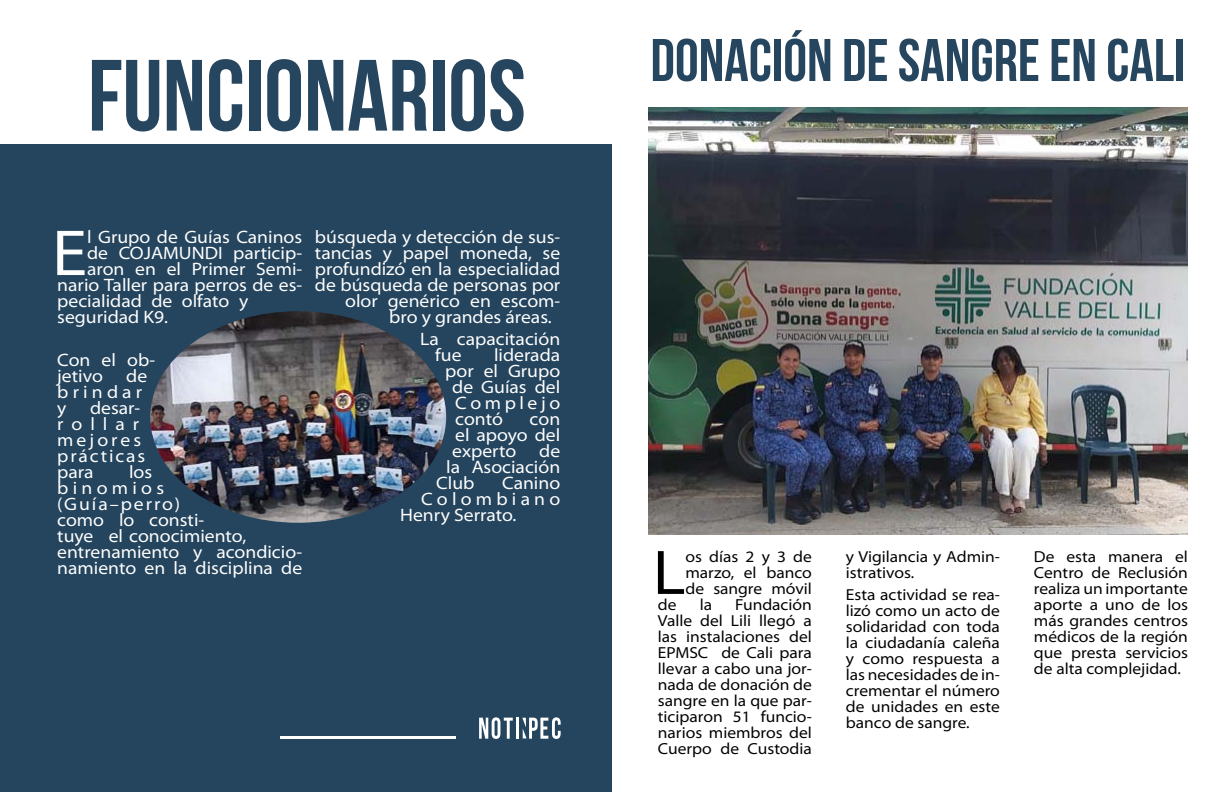
<style>
.page{position:relative;width:1224px;height:792px;background:#fff}
.page>*{position:absolute;margin:0;border:0;box-sizing:border-box;transform-origin:0 0}
.t1{font:700 101px "Bebas Neue";color:#26455e}
.t2{font:semi-expanded 65.5px "Myriad Pro";color:#fff}
.t3{font:semi-expanded 63.5px "Myriad Pro";color:#000}
.t4{font:700 60px "Bebas Neue";color:#26455e}
.t5{font:semi-expanded 18px/16px "Myriad Pro";color:#fff}
.t6{font:semi-expanded 18px/16px "Myriad Pro";letter-spacing:.105em;color:#fff}
.t7{font:semi-expanded 18px/16px "Myriad Pro";letter-spacing:.23em;color:#fff}
.t8{font:semi-expanded 18px "Myriad Pro";letter-spacing:.235em;color:#fff}
.t9{font:semi-expanded 18px "Myriad Pro";letter-spacing:.2em;color:#fff}
.t10{font:semi-expanded 16px/16px "Myriad Pro";color:#000;text-align:justify}
</style>
<div class="page">
<div style="left:0;top:145px;width:612px;height:647px;background:#25455e"></div>
<img style="left:150px;top:311px;width:296px;height:212px">
<hr style="left:281px;top:736px;width:175px;height:3px;background:#fff">
<svg style="left:479px;top:717px;width:34px;height:22px"></svg>
<hr style="left:516px;top:718px;width:3px;height:21px;background:#fff">
<svg style="left:522px;top:717px;width:39px;height:22px"></svg>
<img style="left:648px;top:108px;width:540px;height:426px">
<h1 class="t1" style="left:88px;top:40px;width:440px">FUNCIONARIOS</h1>
<h2 class="t2" style="left:52px;top:217px;width:37px">E</h2>
<p class="t5" style="left:87px;top:229px;width:217px">l Grupo de Guías Caninos</p>
<p class="t5" style="left:87px;top:245px;width:217px">de COJAMUNDI particip-</p>
<p class="t5" style="left:87px;top:261px;width:217px">aron en el Primer Semi-</p>
<p class="t5" style="left:57px;top:277px;width:246px">nario Taller para perros de es-</p>
<p class="t5" style="left:57px;top:293px;width:192px">pecialidad de olfato y</p>
<p class="t5" style="left:57px;top:309px;width:112px">seguridad K9.</p>
<p class="t5" style="left:57px;top:353px;width:99px">Con el ob&shy;jetivo</p>
<p class="t7" style="left:57px;top:369px;width:92px;text-indent:69px">de brindar y</p>
<p class="t6" style="left:57px;top:401px;width:89px;text-indent:33px">desar&shy;rollar mejores prácticas para</p>
<p class="t5" style="left:57px;top:465px;width:246px;text-indent:72px">los<br>binomios<br>(Guía–perro)<br>como lo consti-<br>tuye el conocimiento, entrenamiento y acondicio&shy;namiento en la disciplina de</p>
<p class="t5" style="left:315px;top:229px;width:247px">búsqueda y detección de sus-</p>
<p class="t5" style="left:315px;top:245px;width:247px">tancias y papel moneda, se</p>
<p class="t5" style="left:315px;top:261px;width:247px">profundizó en la especialidad</p>
<p class="t5" style="left:315px;top:277px;width:247px">de búsqueda de personas por</p>
<p class="t5" style="left:345px;top:293px;width:216px">olor genérico en escom-</p>
<p class="t5" style="left:389px;top:309px;width:164px">bro y grandes áreas.</p>
<p class="t5" style="left:435px;top:331px;width:127px;text-indent:-15px">La capacitación fue</p>
<p class="t5" style="left:494px;top:347px;width:68px">liderada</p>
<p class="t5" style="left:445px;top:363px;width:117px">por el Grupo</p>
<p class="t5" style="left:452px;top:379px;width:109px">de Guías del</p>
<p class="t9" style="left:455px;top:393px;width:106px">Complejo</p>
<p class="t5" style="left:455px;top:411px;width:49px">contó</p>
<p class="t5" style="left:452px;top:411px;width:110px;text-align:justify;text-indent:77px">con el apoyo del experto</p>
<p class="t5" style="left:539px;top:443px;width:22px">de</p>
<p class="t5" style="left:446px;top:459px;width:115px">la Asociación</p>
<p class="t5" style="left:436px;top:475px;width:40px">Club</p>
<p class="t5" style="left:502px;top:475px;width:60px">Canino</p>
<p class="t8" style="left:421px;top:489px;width:141px">Colombiano</p>
<p class="t5" style="left:400px;top:507px;width:118px">Henry Serrato.</p>
<h3 class="t4" style="left:650px;top:27px;width:537px">DONACIÓN DE SANGRE EN CALI</h3>
<h3 class="t3" style="left:653px;top:537px;width:34px">L</h3>
<p class="t10" style="left:685px;top:549px;width:128px">os días 2 y 3 de marzo, el banco de sangre móvil</p>
<p class="t10" style="left:658px;top:597px;width:20px">de</p>
<p class="t10" style="left:700px;top:597px;width:14px">la</p>
<p class="t10" style="left:658px;top:597px;width:156px;text-indent:77px">Fundación Valle del Lili llegó a las instalaciones del EPMSC de Cali para llevar a cabo una jor&shy;nada de donación de sangre en la que par&shy;ticiparon 51 funcio&shy;narios miembros del Cuerpo de Custodia</p>
<p class="t10" style="left:846px;top:549px;width:156px">y Vigilancia y Admin&shy;istrativos.</p>
<p class="t10" style="left:846px;top:586px;width:156px">Esta actividad se rea&shy;lizó como un acto de solidaridad con toda la ciudadanía caleña y como respuesta a las necesidades de in&shy;crementar el número de unidades en este banco de sangre.</p>
<p class="t10" style="left:1034px;top:549px;width:156px">De esta manera el Centro de Reclusión realiza un importante aporte a uno de los más grandes centros médicos de la región que presta servicios de alta complejidad.</p>
</div>
